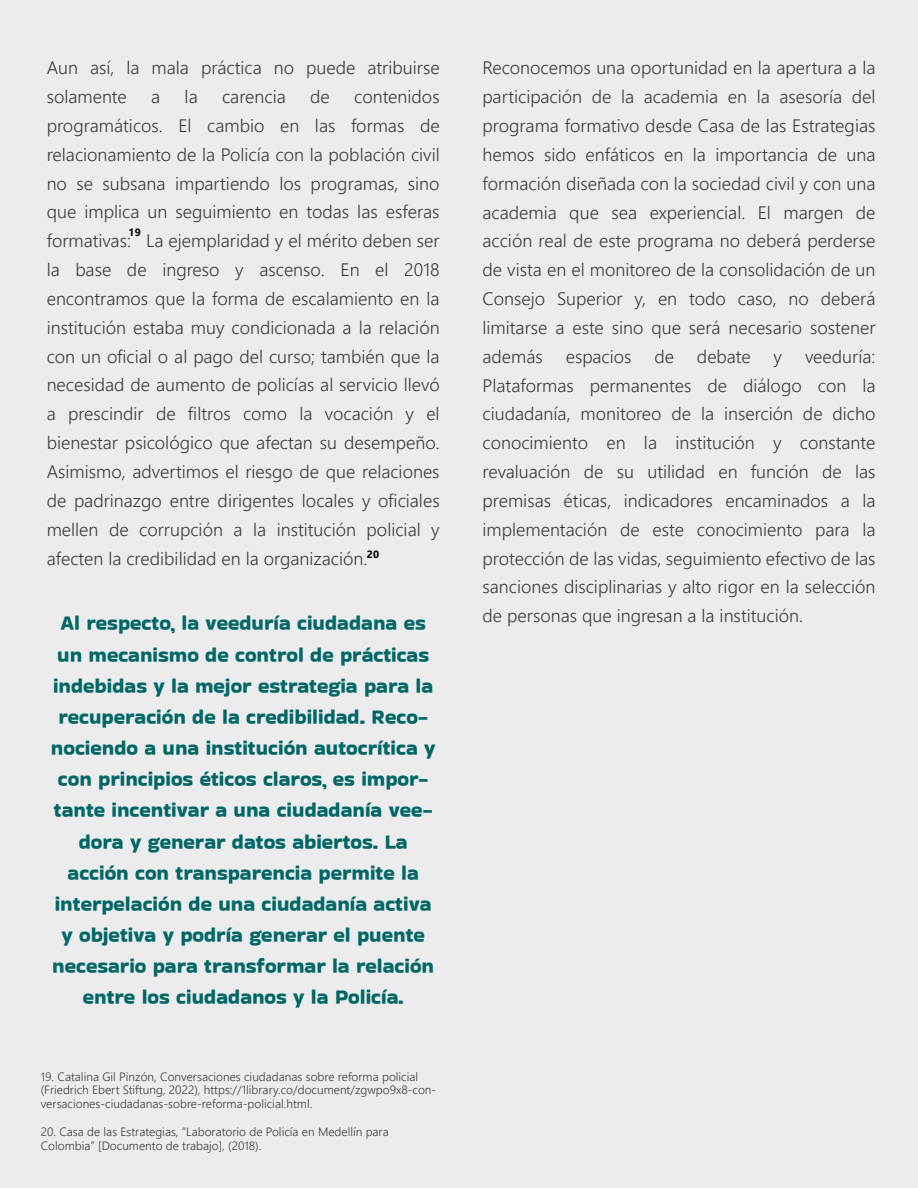
<style>
.page{position:relative;width:918px;height:1188px;background:#ececec}
.page>*{position:absolute;margin:0;border:0;box-sizing:border-box;transform-origin:0 0}
.t1{font:21px/31.2px "Bakbak One";color:#006766;text-align:center}
.t2{font:300 18px/28.8px "Leelawadee UI";color:#3c3c3b;text-align:justify}
.t3{font:300 12px/13.8px "Leelawadee UI";color:#3c3c3b}
.t4{font:700 10.5px "Leelawadee UI";color:#000}
</style>
<div class="page">
<p class="t2" style="left:47px;top:53px;width:395px">Aun así, la mala práctica no puede atribuirse solamente</p>
<p class="t2" style="left:47px;top:81px;width:395px;text-indent:307px">contenidos programáticos. El cambio en las formas de relacionamiento de la Policía con la población civil no se subsana impartiendo los programas, sino que implica un seguimiento en todas las esferas formativas: La ejemplaridad y el mérito deben ser la base de ingreso y ascenso. En el 2018 encontramos que la forma de escalamiento en la institución estaba muy condicionada a la relación con un oficial o al pago del curso; también que la necesidad de aumento de policías al servicio llevó a prescindir de filtros como la vocación y el bienestar psicológico que afectan su desempeño.<br>Asimismo, advertimos el riesgo de que relaciones de padrinazgo entre dirigentes locales y oficiales mellen de corrupción a la institución policial y afecten la credibilidad en la organización.</p>
<p class="t2" style="left:151px;top:81px;width:11px">a</p>
<p class="t2" style="left:185px;top:81px;width:15px">la</p>
<p class="t2" style="left:222px;top:81px;width:65px">carencia</p>
<p class="t2" style="left:310px;top:81px;width:21px">de</p>
<p class="t4" style="left:129px;top:225px;width:14px">19</p>
<p class="t4" style="left:367px;top:546px;width:14px">20</p>
<p class="t1" style="left:51px;top:608px;width:386px">Al respecto, la veeduría ciudadana es un mecanismo de control de prácticas indebidas y la mejor estrategia para la recuperación de la credibilidad. Reco&shy;nociendo a una institución autocrítica y con principios éticos claros, es impor&shy;tante incentivar a una ciudadanía vee&shy;dora y generar datos abiertos. La acción con transparencia permite la interpelación de una ciudadanía activa y objetiva y podría generar el puente necesario para transformar la relación entre los ciudadanos y la Policía.</p>
<p class="t3" style="left:41px;top:1069px;width:397px">19. Catalina Gil Pinzón, Conversaciones ciudadanas sobre reforma policial (Friedrich Ebert Stiftung, 2022), https://1library.co/document/zgwpo9x8-con&shy;versaciones-ciudadanas-sobre-reforma-policial.html.</p>
<p class="t3" style="left:41px;top:1124px;width:349px">20. Casa de las Estrategias, “Laboratorio de Policía en Medellín para<br>Colombia” [Documento de trabajo], (2018).</p>
<p class="t2" style="left:483px;top:53px;width:395px">Reconocemos una oportunidad en la apertura a la participación de la academia en la asesoría del programa formativo desde Casa de las Estrategias hemos sido enfáticos en la importancia de una formación diseñada con la sociedad civil y con una academia que sea experiencial. El margen de acción real de este programa no deberá perderse de vista en el monitoreo de la consolidación de un Consejo Superior y, en todo caso, no deberá limitarse a este sino que será necesario sostener además</p>
<p class="t2" style="left:483px;top:341px;width:395px;text-indent:322px">veeduría:<br>Plataformas permanentes de diálogo con la ciudadanía, monitoreo de la inserción de dicho conocimiento en la institución y constante revaluación de su utilidad en función de las premisas éticas, indicadores encaminados a la implementación de este conocimiento para la protección de las vidas, seguimiento efectivo de las sanciones disciplinarias y alto rigor en la selección de personas que ingresan a la institución.</p>
<p class="t2" style="left:566px;top:341px;width:67px">espacios</p>
<p class="t2" style="left:654px;top:341px;width:21px">de</p>
<p class="t2" style="left:697px;top:341px;width:55px">debate</p>
<p class="t2" style="left:774px;top:341px;width:10px">y</p>
</div>
